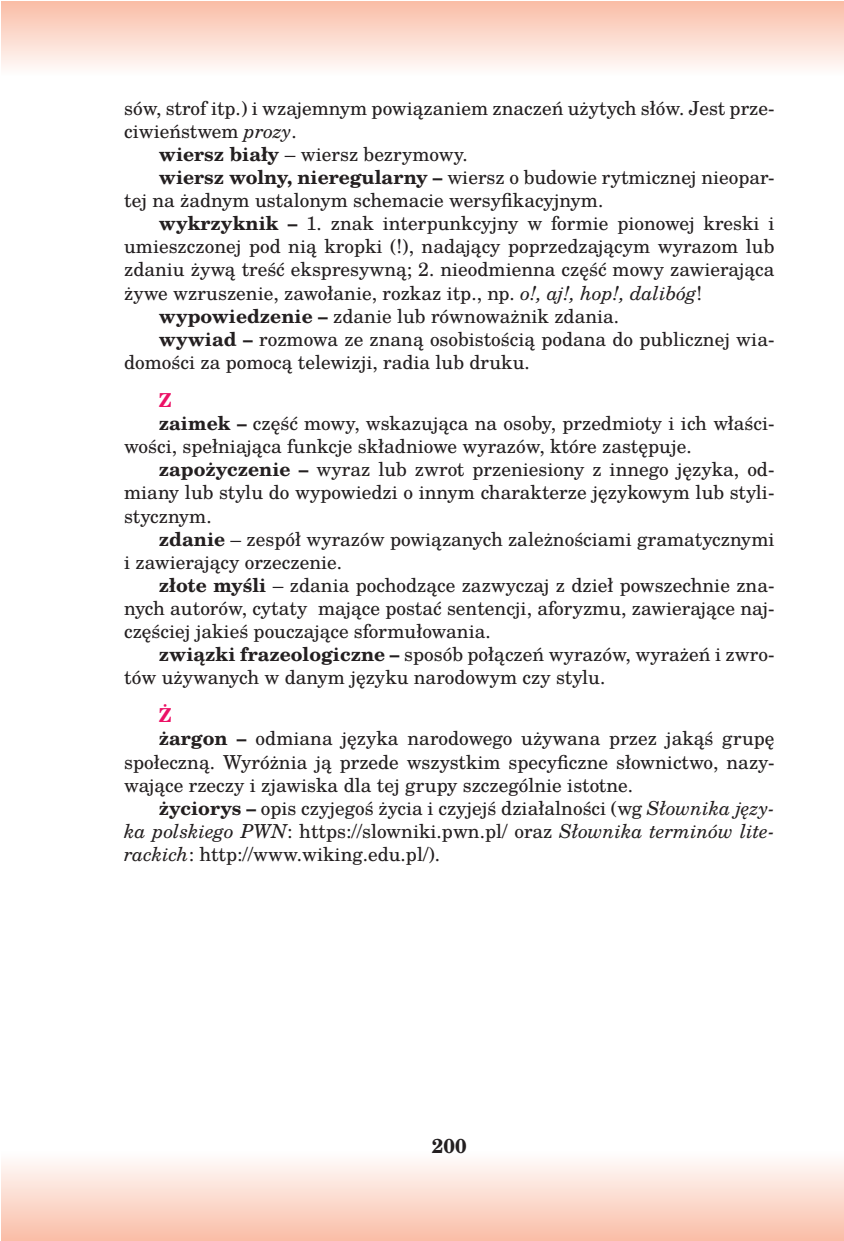
<style>
.page{position:relative;width:844px;height:1241px;background:#fff}
.page>*{position:absolute;margin:0;border:0;box-sizing:border-box;transform-origin:0 0}
.t1{font:700 20.12px "Te X Gyre Schola";color:#231f20}
.t2{font:19.25px "Te X Gyre Schola";color:#231f20}
.t3{font:italic 19.25px "Te X Gyre Schola";color:#231f20}
.t4{font:700 19.25px "Te X Gyre Schola";color:#ec1166}
.s1{font-style:italic}
.s2{font-weight:700}
.s3{font-style:normal}
</style>
<div class="page">
<div style="left:1px;top:1151px;width:842px;height:89px;background:linear-gradient(to bottom,#feffff,#fabda7)"></div>
<div style="left:2px;top:1px;width:841px;height:74px;background:linear-gradient(to bottom,#fabca5,#fefcfb)"></div>
<p class="t2" style="left:124px;top:93px;width:651px">sów, strof itp.) i wzajemnym powiązaniem znaczeń użytych słów. Jest prze-</p>
<p class="t2" style="left:124px;top:116px;width:174px">ciwieństwem <span class="s1">prozy</span>.</p>
<p class="t2" style="left:159px;top:139px;width:310px"><span class="s2">wiersz biały</span> – wiersz bezrymowy.</p>
<p class="t2" style="left:159px;top:162px;width:617px"><span class="s2">wiersz wolny, nieregularny –</span> wiersz o budowie rytmicznej nieopar-</p>
<p class="t2" style="left:124px;top:185px;width:480px">tej na żadnym ustalonym schemacie wersyfikacyjnym.</p>
<p class="t2" style="left:159px;top:208px;width:617px"><span class="s2">wykrzyknik –</span> 1. znak interpunkcyjny w formie pionowej kreski i</p>
<p class="t2" style="left:124px;top:231px;width:651px">umieszczonej pod nią kropki (!), nadający poprzedzającym wyrazom lub</p>
<p class="t2" style="left:124px;top:254px;width:651px">zdaniu żywą treść ekspresywną; 2. nieodmienna część mowy zawierająca</p>
<p class="t2" style="left:124px;top:278px;width:579px">żywe wzruszenie, zawołanie, rozkaz itp., np. <span class="s1">o!, aj!, hop!, dalibóg</span>!</p>
<p class="t2" style="left:159px;top:301px;width:462px"><span class="s2">wypowiedzenie –</span> zdanie lub równoważnik zdania.</p>
<p class="t2" style="left:159px;top:324px;width:617px"><span class="s2">wywiad –</span> rozmowa ze znaną osobistością podana do publicznej wia-</p>
<p class="t2" style="left:124px;top:347px;width:407px">domości za pomocą telewizji, radia lub druku.</p>
<p class="t4" style="left:159px;top:384px;width:14px">Z</p>
<p class="t2" style="left:159px;top:408px;width:617px"><span class="s2">zaimek –</span> część mowy, wskazująca na osoby, przedmioty i ich właści-</p>
<p class="t2" style="left:124px;top:431px;width:569px">wości, spełniająca funkcje składniowe wyrazów, które zastępuje.</p>
<p class="t2" style="left:159px;top:454px;width:617px"><span class="s2">zapożyczenie –</span> wyraz lub zwrot przeniesiony z innego języka, od-</p>
<p class="t2" style="left:124px;top:477px;width:651px">miany lub stylu do wypowiedzi o innym charakterze językowym lub styli-</p>
<p class="t2" style="left:124px;top:500px;width:89px">stycznym.</p>
<p class="t2" style="left:159px;top:523px;width:617px"><span class="s2">zdanie</span> – zespół wyrazów powiązanych zależnościami gramatycznymi</p>
<p class="t2" style="left:124px;top:547px;width:219px">i zawierający orzeczenie.</p>
<p class="t2" style="left:159px;top:570px;width:617px"><span class="s2">złote myśli</span> – zdania pochodzące zazwyczaj z dzieł powszechnie zna-</p>
<p class="t2" style="left:124px;top:593px;width:651px">nych autorów, cytaty mające postać sentencji, aforyzmu, zawierające naj-</p>
<p class="t2" style="left:124px;top:616px;width:368px">częściej jakieś pouczające sformułowania.</p>
<p class="t2" style="left:159px;top:639px;width:617px"><span class="s2">związki frazeologiczne –</span> sposób połączeń wyrazów, wyrażeń i zwro-</p>
<p class="t2" style="left:124px;top:662px;width:482px">tów używanych w danym języku narodowym czy stylu.</p>
<p class="t4" style="left:159px;top:699px;width:14px">Ż</p>
<p class="t2" style="left:159px;top:723px;width:617px"><span class="s2">żargon –</span> odmiana języka narodowego używana przez jakąś grupę</p>
<p class="t2" style="left:124px;top:746px;width:651px">społeczną. Wyróżnia ją przede wszystkim specyficzne słownictwo, nazy-</p>
<p class="t2" style="left:124px;top:769px;width:510px">wające rzeczy i zjawiska dla tej grupy szczególnie istotne.</p>
<p class="t2" style="left:159px;top:792px;width:617px"><span class="s2">życiorys –</span> opis czyjegoś życia i czyjejś działalności (wg <span class="s1">Słownika języ-</span></p>
<p class="t3" style="left:124px;top:816px;width:651px">ka polskiego PWN<span class="s3">: https://slowniki.pwn.pl/ oraz</span> Słownika terminów lite-</p>
<p class="t2" style="left:124px;top:839px;width:317px"><span class="s1">rackich</span>: http://www.wiking.edu.pl/).</p>
<p class="t1" style="left:432px;top:1128px;width:36px">200</p>
</div>
